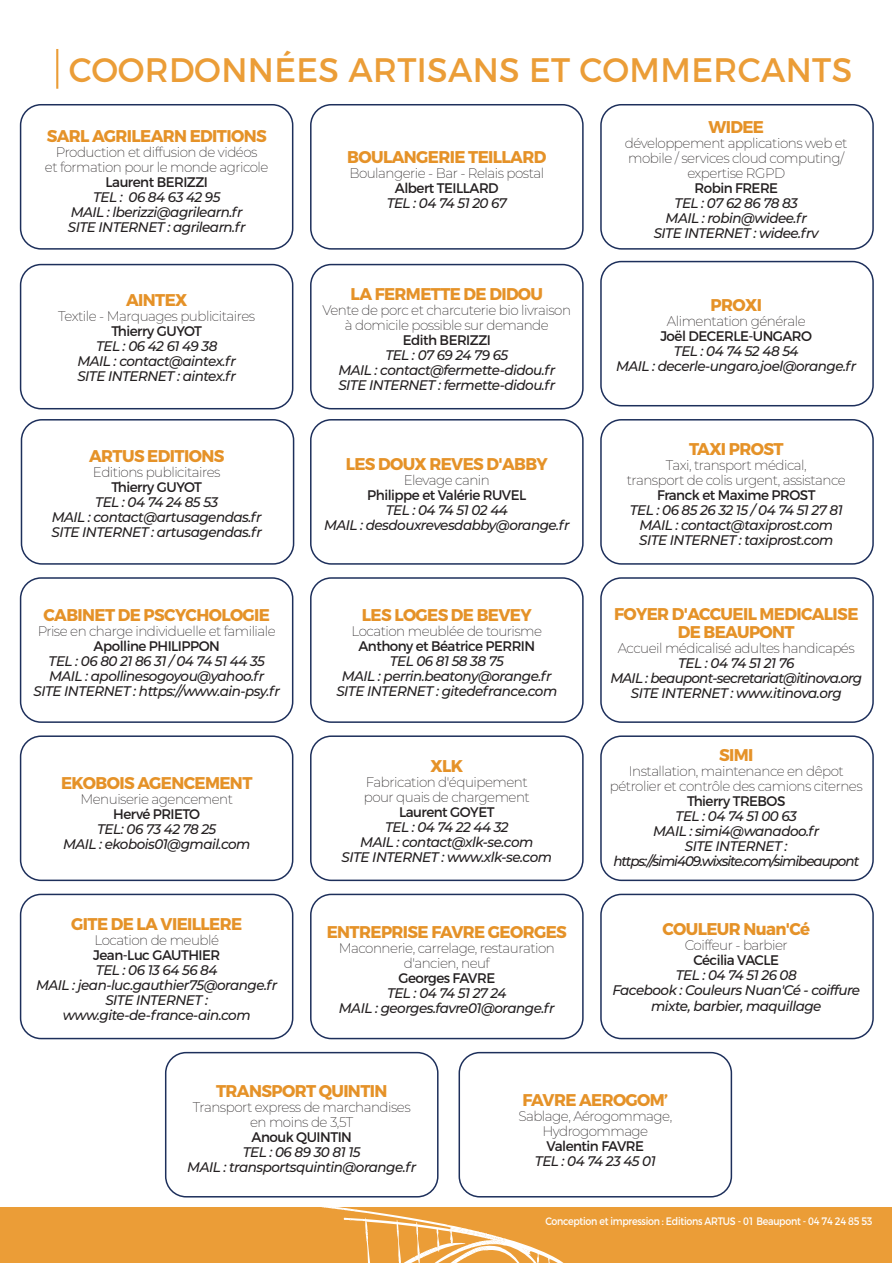
<style>
.page{position:relative;width:893px;height:1263px;background:#fff}
.page>*{position:absolute;margin:0;border:0;box-sizing:border-box;transform-origin:0 0}
.t1{font:34.05px "Montserrat";letter-spacing:.01em;color:#eb9d37}
.t2{font:700 16.95px/18px "Montserrat";letter-spacing:-.035em;color:#e59228;text-align:center}
.t3{font:italic 500 13.95px/15px "Montserrat";letter-spacing:-.035em;color:#231f20;text-align:center}
.t4{font:200 13.95px/15px "Montserrat";letter-spacing:-.035em;color:#231f20;text-align:center}
.t5{font:13.95px "Montserrat";letter-spacing:-.035em;color:#231f20}
.t6{font:italic 500 13.95px/15px "Montserrat";letter-spacing:-.065em;color:#231f20;text-align:center}
.t7{font:italic 500 13.95px/15px "Montserrat";letter-spacing:-.055em;color:#231f20;text-align:center}
.t8{font:10.8px "Montserrat";letter-spacing:-.03em;color:#fff;scale:.87 1}
</style>
<div class="page">
<hr style="left:892px;top:0;width:1px;height:63px;background:#1d2f5b">
<hr style="left:56px;top:49px;width:2px;height:40px;background:#eb9d37">
<div style="left:0;top:1208px;width:892px;height:55px;background:#eb9d37"></div>
<svg style="left:310px;top:1207px;width:259px;height:56px"></svg>
<div style="left:20px;top:104px;width:273px;height:146px;border:2px solid #1d2f5b;border-radius:20px"></div>
<div style="left:310px;top:104px;width:274px;height:146px;border:2px solid #1d2f5b;border-radius:20px"></div>
<div style="left:310px;top:264px;width:274px;height:145px;border:2px solid #1d2f5b;border-radius:20px"></div>
<div style="left:20px;top:264px;width:273px;height:145px;border:2px solid #1d2f5b;border-radius:20px"></div>
<div style="left:600px;top:104px;width:274px;height:146px;border:2px solid #1d2f5b;border-radius:20px"></div>
<div style="left:600px;top:261px;width:274px;height:145px;border:2px solid #1d2f5b;border-radius:20px"></div>
<div style="left:600px;top:419px;width:274px;height:146px;border:2px solid #1d2f5b;border-radius:20px"></div>
<div style="left:310px;top:419px;width:274px;height:146px;border:2px solid #1d2f5b;border-radius:20px"></div>
<div style="left:21px;top:419px;width:273px;height:146px;border:2px solid #1d2f5b;border-radius:20px"></div>
<div style="left:600px;top:577px;width:274px;height:146px;border:2px solid #1d2f5b;border-radius:20px"></div>
<div style="left:310px;top:577px;width:274px;height:146px;border:2px solid #1d2f5b;border-radius:20px"></div>
<div style="left:20px;top:577px;width:273px;height:146px;border:2px solid #1d2f5b;border-radius:20px"></div>
<div style="left:600px;top:735px;width:274px;height:146px;border:2px solid #1d2f5b;border-radius:20px"></div>
<div style="left:310px;top:735px;width:274px;height:146px;border:2px solid #1d2f5b;border-radius:20px"></div>
<div style="left:20px;top:735px;width:273px;height:146px;border:2px solid #1d2f5b;border-radius:20px"></div>
<div style="left:600px;top:894px;width:274px;height:145px;border:2px solid #1d2f5b;border-radius:20px"></div>
<div style="left:310px;top:894px;width:274px;height:145px;border:2px solid #1d2f5b;border-radius:20px"></div>
<div style="left:20px;top:894px;width:273px;height:145px;border:2px solid #1d2f5b;border-radius:20px"></div>
<div style="left:459px;top:1052px;width:273px;height:145px;border:2px solid #1d2f5b;border-radius:20px"></div>
<div style="left:165px;top:1052px;width:274px;height:145px;border:2px solid #1d2f5b;border-radius:20px"></div>
<h1 class="t1" style="left:69px;top:49px;width:785px">COORDONNÉES ARTISANS ET COMMERCANTS</h1>
<p class="t2" style="left:47px;top:127px;width:222px">SARL AGRILEARN EDITIONS</p>
<p class="t4" style="left:45px;top:144px;width:225px">Production et diffusion de vidéos<br>et formation pour le monde agricole</p>
<p class="t5" style="left:106px;top:173px;width:104px">Laurent BERIZZI</p>
<p class="t3" style="left:68px;top:189px;width:179px">TEL : 06 84 63 42 95<br>MAIL : lberizzi@agrilearn.fr<br>SITE INTERNET : agrilearn.fr</p>
<p class="t2" style="left:126px;top:291px;width:63px">AINTEX</p>
<p class="t4" style="left:58px;top:308px;width:198px">Textile - Marquages publicitaires</p>
<p class="t5" style="left:111px;top:323px;width:92px">Thierry GUYOT</p>
<p class="t3" style="left:77px;top:338px;width:160px">TEL : 06 42 61 49 38<br>MAIL : contact@aintex.fr<br>SITE INTERNET : aintex.fr</p>
<p class="t2" style="left:89px;top:447px;width:137px">ARTUS EDITIONS</p>
<p class="t4" style="left:93px;top:464px;width:129px">Editions publicitaires</p>
<p class="t5" style="left:111px;top:478px;width:92px">Thierry GUYOT</p>
<p class="t3" style="left:52px;top:494px;width:212px">TEL : 04 74 24 85 53<br>MAIL : contact@artusagendas.fr<br>SITE INTERNET : artusagendas.fr</p>
<p class="t2" style="left:44px;top:606px;width:228px">CABINET DE PSCYCHOLOGIE</p>
<p class="t4" style="left:38px;top:623px;width:240px">Prise en charge individuelle et familiale</p>
<p class="t5" style="left:94px;top:638px;width:128px">Apolline PHILIPPON</p>
<p class="t3" style="left:34px;top:653px;width:248px">TEL : 06 80 21 86 31 / 04 74 51 44 35<br>MAIL : apollinesogoyou@yahoo.fr<br>SITE INTERNET : https://www.ain-psy.fr</p>
<p class="t2" style="left:61px;top:774px;width:193px">EKOBOIS AGENCEMENT</p>
<p class="t4" style="left:80px;top:791px;width:154px">Menuiserie agencement</p>
<p class="t5" style="left:113px;top:805px;width:88px">Hervé PRIETO</p>
<p class="t3" style="left:63px;top:821px;width:189px">TEL: 06 73 42 78 25<br>MAIL : ekobois01@gmail.com</p>
<p class="t2" style="left:71px;top:915px;width:172px">GITE DE LA VIEILLERE</p>
<p class="t4" style="left:94px;top:932px;width:126px">Location de meublé</p>
<p class="t5" style="left:93px;top:946px;width:128px">Jean-Luc GAUTHIER</p>
<p class="t3" style="left:36px;top:962px;width:243px">TEL : 06 13 64 56 84<br>MAIL : jean-luc.gauthier75@orange.fr<br>SITE INTERNET : www.gite-de-france-ain.com</p>
<p class="t2" style="left:347px;top:149px;width:201px">BOULANGERIE TEILLARD</p>
<p class="t4" style="left:349px;top:165px;width:196px">Boulangerie - Bar - Relais postal</p>
<p class="t5" style="left:395px;top:180px;width:105px">Albert TEILLARD</p>
<p class="t3" style="left:387px;top:195px;width:122px">TEL : 04 74 51 20 67</p>
<p class="t2" style="left:351px;top:285px;width:194px">LA FERMETTE DE DIDOU</p>
<p class="t4" style="left:323px;top:302px;width:250px">Vente de porc et charcuterie bio livraison à domicile possible sur demande</p>
<p class="t5" style="left:403px;top:332px;width:90px">Edith BERIZZI</p>
<p class="t3" style="left:338px;top:347px;width:218px">TEL : 07 69 24 79 65<br>MAIL : contact@fermette-didou.fr<br>SITE INTERNET : fermette-didou.fr</p>
<p class="t2" style="left:346px;top:456px;width:204px">LES DOUX REVES D'ABBY</p>
<p class="t4" style="left:404px;top:472px;width:88px">Elevage canin</p>
<p class="t5" style="left:367px;top:487px;width:161px">Philippe et Valérie RUVEL</p>
<p class="t3" style="left:324px;top:502px;width:247px">TEL : 04 74 51 02 44<br>MAIL : desdouxrevesdabby@orange.fr</p>
<p class="t2" style="left:362px;top:606px;width:171px">LES LOGES DE BEVEY</p>
<p class="t4" style="left:352px;top:623px;width:192px">Location meublée de tourisme</p>
<p class="t5" style="left:358px;top:637px;width:178px">Anthony et Béatrice PERRIN</p>
<p class="t3" style="left:336px;top:653px;width:222px">TEL 06 81 58 38 75<br>MAIL : perrin.beatony@orange.fr<br>SITE INTERNET : gitedefrance.com</p>
<p class="t2" style="left:431px;top:758px;width:34px">XLK</p>
<p class="t4" style="left:364px;top:774px;width:168px;text-align:left">Fabrication d'équipement pour quais de chargement</p>
<p class="t5" style="left:399px;top:804px;width:97px">Laurent GOYET</p>
<p class="t3" style="left:342px;top:819px;width:212px">TEL : 04 74 22 44 32<br>MAIL : contact@xlk-se.com<br>SITE INTERNET : www.xlk-se.com</p>
<p class="t2" style="left:327px;top:923px;width:242px">ENTREPRISE FAVRE GEORGES</p>
<p class="t4" style="left:339px;top:940px;width:218px">Maconnerie, carrelage, restauration d'ancien, neuf</p>
<p class="t5" style="left:398px;top:969px;width:98px">Georges FAVRE</p>
<p class="t3" style="left:339px;top:985px;width:217px">TEL : 04 74 51 27 24<br>MAIL : georges.favre01@orange.fr</p>
<p class="t2" style="left:708px;top:118px;width:57px">WIDEE</p>
<p class="t4" style="left:625px;top:135px;width:224px">développement applications web et mobile / services cloud computing/ expertise RGPD</p>
<p class="t5" style="left:694px;top:179px;width:85px">Robin FRERE</p>
<p class="t3" style="left:654px;top:195px;width:167px">TEL : 07 62 86 78 83<br>MAIL : robin@widee.fr<br>SITE INTERNET : widee.frv</p>
<p class="t2" style="left:711px;top:297px;width:53px">PROXI</p>
<p class="t4" style="left:667px;top:313px;width:140px">Alimentation générale</p>
<p class="t5" style="left:660px;top:328px;width:153px">Joël DECERLE-UNGARO</p>
<p class="t3" style="left:616px;top:343px;width:242px">TEL : 04 74 52 48 54<br>MAIL : decerle-ungaro.joel@orange.fr</p>
<p class="t2" style="left:689px;top:440px;width:96px">TAXI PROST</p>
<p class="t4" style="left:627px;top:457px;width:221px">Taxi, transport médical,<br>transport de colis urgent, assistance</p>
<p class="t5" style="left:657px;top:487px;width:160px">Franck et Maxime PROST</p>
<p class="t3" style="left:630px;top:502px;width:214px">TEL : 06 85 26 32 15 / 04 74 51 27 81<br>MAIL : contact@taxiprost.com<br>SITE INTERNET : taxiprost.com</p>
<p class="t2" style="left:614px;top:605px;width:246px">FOYER D'ACCUEIL MEDICALISE<br>DE BEAUPONT</p>
<p class="t4" style="left:618px;top:640px;width:239px">Accueil médicalisé adultes handicapés</p>
<p class="t7" style="left:610px;top:655px;width:253px">TEL : 04 74 51 21 76<br>MAIL : beaupont-secretariat@itinova.org<br>SITE INTERNET : www.itinova.org</p>
<p class="t2" style="left:719px;top:746px;width:36px">SIMI</p>
<p class="t4" style="left:610px;top:763px;width:254px">Installation, maintenance en dêpot pétrolier et contrôle des camions citernes</p>
<p class="t5" style="left:687px;top:793px;width:100px">Thierry TREBOS</p>
<p class="t6" style="left:613px;top:808px;width:247px">TEL : 04 74 51 00 63<br>MAIL : simi4@wanadoo.fr<br>SITE INTERNET : https://simi409.wixsite.com/simibeaupont</p>
<p class="t2" style="left:663px;top:921px;width:149px">COULEUR Nuan'Cé</p>
<p class="t4" style="left:685px;top:938px;width:104px">Coiffeur - barbier</p>
<p class="t5" style="left:693px;top:952px;width:87px">Cécilia VACLE</p>
<p class="t3" style="left:612px;top:967px;width:249px">TEL : 04 74 51 26 08<br>Facebook : Couleurs Nuan'Cé - coiffure mixte, barbier, maquillage</p>
<p class="t2" style="left:216px;top:1082px;width:173px">TRANSPORT QUINTIN</p>
<p class="t4" style="left:193px;top:1099px;width:220px">Transport express de marchandises en moins de 3,5T</p>
<p class="t5" style="left:252px;top:1128px;width:102px">Anouk QUINTIN</p>
<p class="t3" style="left:187px;top:1144px;width:230px">TEL : 06 89 30 81 15<br>MAIL : transportsquintin@orange.fr</p>
<p class="t2" style="left:522px;top:1091px;width:147px">FAVRE AEROGOM’</p>
<p class="t4" style="left:518px;top:1108px;width:155px">Sablage, Aérogommage,<br>Hydrogommage</p>
<p class="t5" style="left:547px;top:1137px;width:99px">Valentin FAVRE</p>
<p class="t3" style="left:535px;top:1153px;width:122px">TEL : 04 74 23 45 01</p>
<p class="t8" style="left:545px;top:1215px;width:378px">Conception et impression : Editions ARTUS - 01 Beaupont - 04 74 24 85 53</p>
</div>
